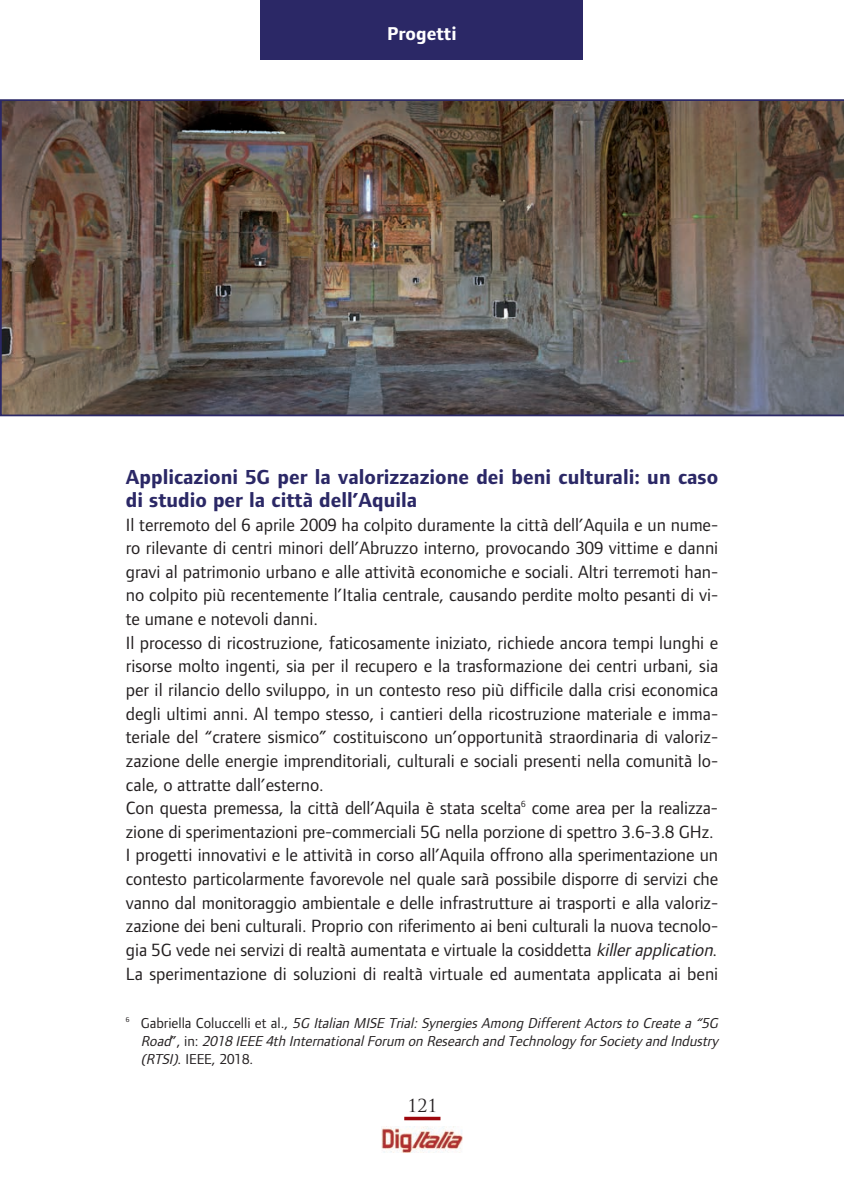
<style>
.page{position:relative;width:844px;height:1191px;background:#fff}
.page>*{position:absolute;margin:0;border:0;box-sizing:border-box;transform-origin:0 0}
.t1{font:700 21px/23.1px "Foundry Form Sans";color:#2b2866}
.t2{font:700 19.25px "Foundry Form Sans";color:#fff}
.t3{font:18.38px/23.6px "Foundry Form Sans";color:#231f20}
.t4{font:17.5px "Trajan Pro";color:#231f20}
.t5{font:italic 14.88px/18.4px "Foundry Form Sans";color:#231f20}
.s1{font-style:italic}
.s2{font-style:normal}
</style>
<div class="page">
<img style="left:381px;top:1126px;width:82px;height:26px">
<div style="left:260px;top:0;width:323px;height:60px;background:#2b2866"></div>
<svg style="left:404px;top:1116px;width:36px;height:4px"></svg>
<img style="left:0;top:99px;width:843px;height:317px">
<p class="t2" style="left:387px;top:23px;width:71px">Progetti</p>
<p class="t1" style="left:126px;top:465px;width:593px">Applicazioni 5G per la valorizzazione dei beni culturali: un caso di studio per la città dell’Aquila</p>
<p class="t3" style="left:126px;top:512px;width:593px">Il terremoto del 6 aprile 2009 ha colpito duramente la città dell’Aquila e un nume&shy;ro rilevante di centri minori dell’Abruzzo interno, provocando 309 vittime e danni gravi al patrimonio urbano e alle attività economiche e sociali. Altri terremoti han&shy;no colpito più recentemente l’Italia centrale, causando perdite molto pesanti di vi&shy;te umane e notevoli danni.<br>Il processo di ricostruzione, faticosamente iniziato, richiede ancora tempi lunghi e risorse molto ingenti, sia per il recupero e la trasformazione dei centri urbani, sia per il rilancio dello sviluppo, in un contesto reso più difficile dalla crisi economica degli ultimi anni. Al tempo stesso, i cantieri della ricostruzione materiale e imma&shy;teriale del “cratere sismico” costituiscono un’opportunità straordinaria di valoriz&shy;zazione delle energie imprenditoriali, culturali e sociali presenti nella comunità lo&shy;cale, o attratte dall’esterno.<br>Con questa premessa, la città dell’Aquila è stata scelta<sup>6</sup> come area per la realizza&shy;zione di sperimentazioni pre-commerciali 5G nella porzione di spettro 3.6-3.8 GHz.<br>I progetti innovativi e le attività in corso all’Aquila offrono alla sperimentazione un contesto particolarmente favorevole nel quale sarà possibile disporre di servizi che vanno dal monitoraggio ambientale e delle infrastrutture ai trasporti e alla valoriz&shy;zazione dei beni culturali. Proprio con riferimento ai beni culturali la nuova tecnolo&shy;gia 5G vede nei servizi di realtà aumentata e virtuale la cosiddetta <span class="s1">killerapplication</span>.<br>La sperimentazione di soluzioni di realtà virtuale ed aumentata applicata ai beni</p>
<p class="t5" style="left:141px;top:1013px;width:582px;text-indent:-15px"><sup>6</sup> <span class="s2">G a b r i e l l a C o l u c c e l l i e t a l . ,</span> 5G Italian MISE Trial:SynergiesAmong DifferentActorsto Create a “5G<br>Road<span class="s2">” , i n :</span> 2018 IEEE 4th InternationalForum on Research and Technology forSociety and Industry (RTSI)<span class="s2">. IEEE, 2018.</span></p>
<p class="t4" style="left:407px;top:1095px;width:31px">121</p>
</div>
